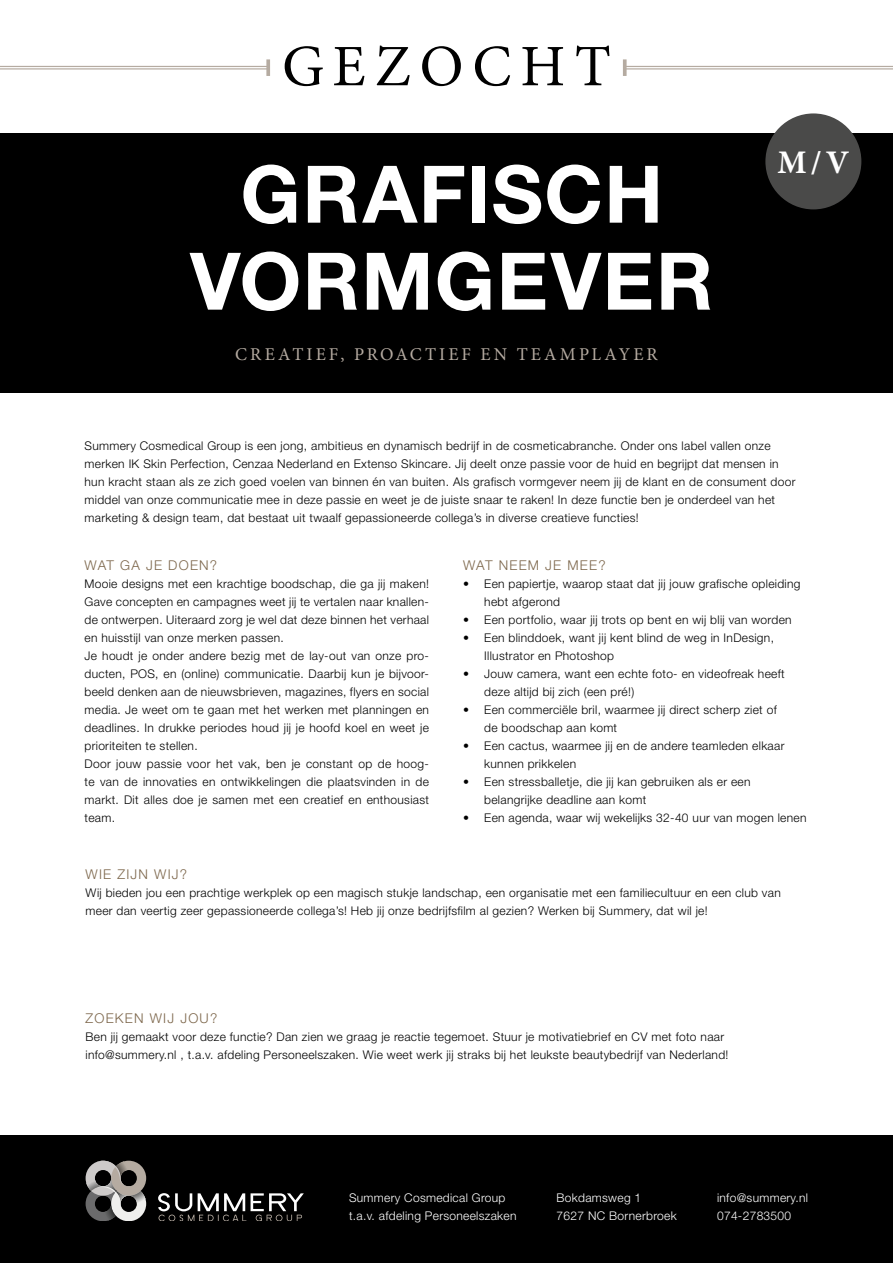
<style>
.page{position:relative;width:893px;height:1263px;background:#fff}
.page>*{position:absolute;margin:0;border:0;box-sizing:border-box;transform-origin:0 0}
.t1{font:700 79.5px/87px "Helvetica Neue LT Std";letter-spacing:.02em;color:#fff;text-align:center}
.t2{font:58.8px "Minion Pro";letter-spacing:.155em;color:#000}
.t3{font:700 33px "Minion Pro";color:#fff}
.t4{font:18px "Minion Pro";letter-spacing:.165em;color:#b5aba1}
.t5{font:300 13.5px "Helvetica Neue LT Std";letter-spacing:.09em;color:#7d674c}
.t6{font:300 12px/18px "Helvetica Neue LT Std";letter-spacing:.025em;color:#000}
.t7{font:300 12px/18px "Helvetica Neue LT Std";letter-spacing:.025em;color:#fff}
</style>
<div class="page">
<div style="left:0;top:1135px;width:893px;height:128px;background:#000"></div>
<svg style="left:86px;top:1161px;width:60px;height:59px"></svg>
<svg style="left:158px;top:1193px;width:146px;height:27px"></svg>
<div style="left:0;top:133px;width:893px;height:260px;background:#000"></div>
<div style="left:765px;top:113px;width:96px;height:96px;background:#4a4a49;border-radius:50%"></div>
<hr style="left:0;top:66px;width:268px;height:1px;background:#b5aba1">
<hr style="left:0;top:68px;width:268px;height:2px;background:#b5aba1">
<svg style="left:266px;top:59px;width:4px;height:17px"></svg>
<hr style="left:625px;top:66px;width:268px;height:1px;background:#b5aba1">
<hr style="left:625px;top:68px;width:268px;height:2px;background:#b5aba1">
<svg style="left:623px;top:59px;width:4px;height:17px"></svg>
<h2 class="t2" style="left:282px;top:27px;width:330px">GEZOCHT</h2>
<h1 class="t1" style="left:190px;top:149px;width:525px">GRAFISCH<br>VORMGEVER</h1>
<h3 class="t4" style="left:235px;top:342px;width:424px">CREATIEF, PROACTIEF EN TEAMPLAYER</h3>
<h3 class="t3" style="left:777px;top:140px;width:73px">M / V</h3>
<p class="t6" style="left:85px;top:436px;width:712px">Summery Cosmedical Group is een jong, ambitieus en dynamisch bedrijf in de cosmeticabranche. Onder ons label vallen onze merken IK Skin Perfection, Cenzaa Nederland en Extenso Skincare. Jij deelt onze passie voor de huid en begrijpt dat mensen in hun kracht staan als ze zich goed voelen van binnen én van buiten. Als grafisch vormgever neem jij de klant en de consument door middel van onze communicatie mee in deze passie en weet je de juiste snaar te raken! In deze functie ben je onderdeel van het marketing &amp; design team, dat bestaat uit twaalf gepassioneerde collega’s in diverse creatieve functies!</p>
<p class="t5" style="left:85px;top:556px;width:134px">WAT GA JE DOEN?</p>
<p class="t6" style="left:85px;top:574px;width:346px">Mooie designs met een krachtige boodschap, die ga jij maken!<br>Gave concepten en campagnes weet jij te vertalen naar knallen&shy;de ontwerpen. Uiteraard zorg je wel dat deze binnen het verhaal en huisstijl van onze merken passen.<br>Je houdt je onder andere bezig met de lay-out van onze pro&shy;ducten, POS, en (online) communicatie. Daarbij kun je bijvoor&shy;beeld denken aan de nieuwsbrieven, magazines, flyers en social media. Je weet om te gaan met het werken met planningen en deadlines. In drukke periodes houd jij je hoofd koel en weet je prioriteiten te stellen.<br>Door jouw passie voor het vak, ben je constant op de hoog&shy;te van de innovaties en ontwikkelingen die plaatsvinden in de markt. Dit alles doe je samen met een creatief en enthousiast team.</p>
<p class="t5" style="left:463px;top:556px;width:144px">WAT NEEM JE MEE?</p>
<p class="t6" style="left:484px;top:574px;width:318px;text-indent:-21px">• Een papiertje, waarop staat dat jij jouw grafische opleiding hebt afgerond</p>
<p class="t6" style="left:463px;top:610px;width:330px">• Een portfolio, waar jij trots op bent en wij blij van worden</p>
<p class="t6" style="left:484px;top:628px;width:291px;text-indent:-21px">• Een blinddoek, want jij kent blind de weg in InDesign,<br>Illustrator en Photoshop</p>
<p class="t6" style="left:484px;top:664px;width:302px;text-indent:-21px">• Jouw camera, want een echte foto- en videofreak heeft deze altijd bij zich (een pré!)</p>
<p class="t6" style="left:484px;top:700px;width:294px;text-indent:-21px">• Een commerciële bril, waarmee jij direct scherp ziet of de boodschap aan komt</p>
<p class="t6" style="left:484px;top:736px;width:302px;text-indent:-21px">• Een cactus, waarmee jij en de andere teamleden elkaar kunnen prikkelen</p>
<p class="t6" style="left:484px;top:772px;width:268px;text-indent:-21px">• Een stressballetje, die jij kan gebruiken als er een belangrijke deadline aan komt</p>
<p class="t6" style="left:463px;top:808px;width:345px">• Een agenda, waar wij wekelijks 32-40 uur van mogen lenen</p>
<p class="t5" style="left:86px;top:866px;width:103px">WIE ZIJN WIJ?</p>
<p class="t6" style="left:86px;top:883px;width:697px">Wij bieden jou een prachtige werkplek op een magisch stukje landschap, een organisatie met een familiecultuur en een club van meer dan veertig zeer gepassioneerde collega’s! Heb jij onze bedrijfsfilm al gezien? Werken bij Summery, dat wil je!</p>
<p class="t5" style="left:86px;top:1010px;width:133px">ZOEKEN WIJ JOU?</p>
<p class="t6" style="left:86px;top:1027px;width:644px">Ben jij gemaakt voor deze functie? Dan zien we graag je reactie tegemoet. Stuur je motivatiebrief en CV met foto naar info@summery.nl , t.a.v. afdeling Personeelszaken. Wie weet werk jij straks bij het leukste beautybedrijf van Nederland!</p>
<p class="t7" style="left:349px;top:1189px;width:169px">Summery Cosmedical Group t.a.v. afdeling Personeelszaken</p>
<p class="t7" style="left:557px;top:1189px;width:122px">Bokdamsweg 1<br>7627 NC Bornerbroek</p>
<p class="t7" style="left:717px;top:1189px;width:92px">info@summery.nl<br>074-2783500</p>
</div>
